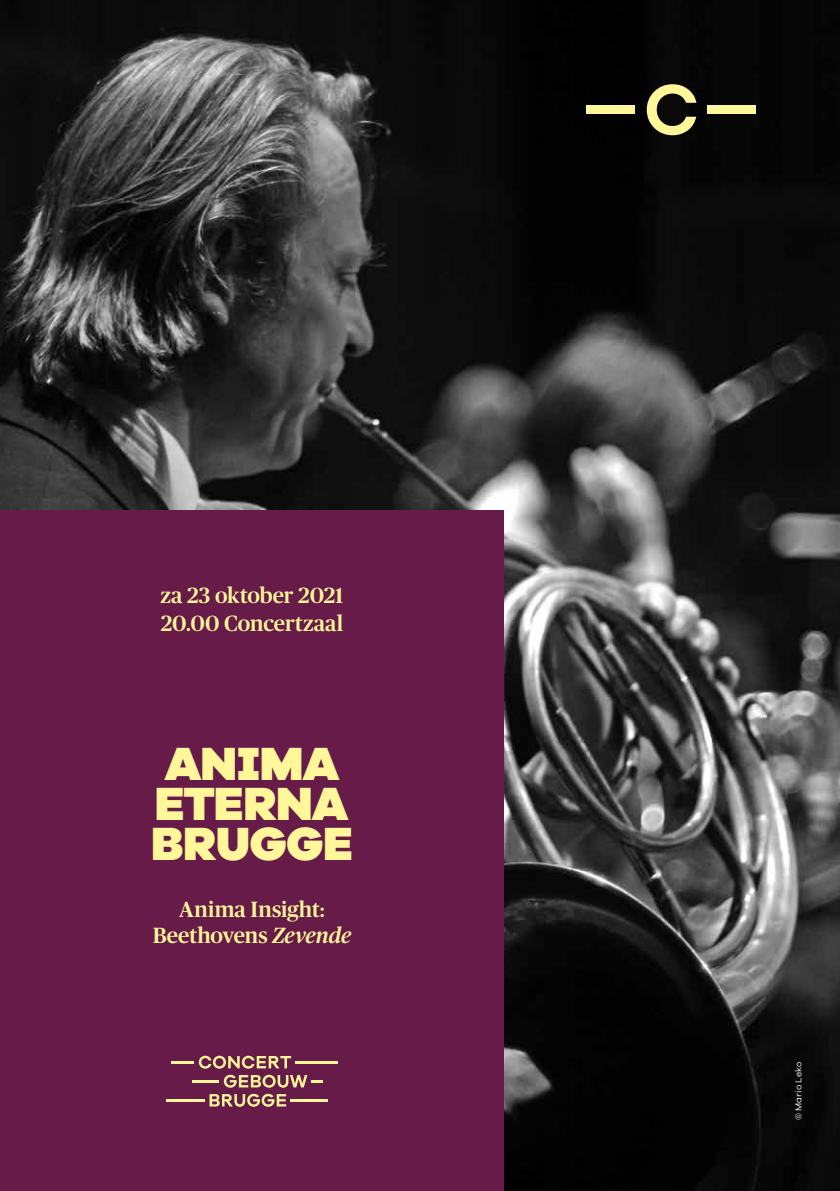
<style>
.page{position:relative;width:840px;height:1191px;background:#fff}
.page>*{position:absolute;margin:0;border:0;box-sizing:border-box;transform-origin:0 0}
.t1{font:900 48px/40px "Galano Grotesque Alt";letter-spacing:-.015em;color:#fff799}
.t2{font:500 22px/28px "Publico";color:#fff799}
.t3{font:9px "Galano Grotesque";letter-spacing:.015em;color:#fff}
.s1{font-style:italic}
</style>
<div class="page">
<img style="left:0;top:0;width:839px;height:1191px">
<div style="left:0;top:510px;width:503px;height:681px;background:#671b48"></div>
<hr style="left:172px;top:1061px;width:22px;height:2px;background:#fff799">
<hr style="left:295px;top:1061px;width:42px;height:2px;background:#fff799">
<hr style="left:192px;top:1080px;width:27px;height:2px;background:#fff799">
<hr style="left:166px;top:1099px;width:39px;height:2px;background:#fff799">
<hr style="left:290px;top:1099px;width:37px;height:2px;background:#fff799">
<svg style="left:199px;top:1055px;width:92px;height:13px"></svg>
<svg style="left:209px;top:1093px;width:77px;height:13px"></svg>
<svg style="left:224px;top:1074px;width:98px;height:13px"></svg>
<div style="left:585px;top:105px;width:48px;height:9px;background:#fff799"></div>
<div style="left:707px;top:105px;width:48px;height:9px;background:#fff799"></div>
<svg style="left:646px;top:84px;width:50px;height:51px;background:#737046"></svg>
<p class="t2" style="left:160px;top:581px;width:184px">za 23 oktober 2021<br>20.00 Concertzaal</p>
<h1 class="t1" style="left:151px;top:742px;width:202px">ANIMA<br>ETERNA<br>BRUGGE</h1>
<p class="t2" style="left:153px;top:896px;width:200px;line-height:26px;text-align:center">Anima Insight:<br>Beethovens <span class="s1">Zevende</span></p>
<p class="t3" style="left:792px;top:1120px;width:60px;rotate:-90deg">© Mario Leko</p>
</div>
